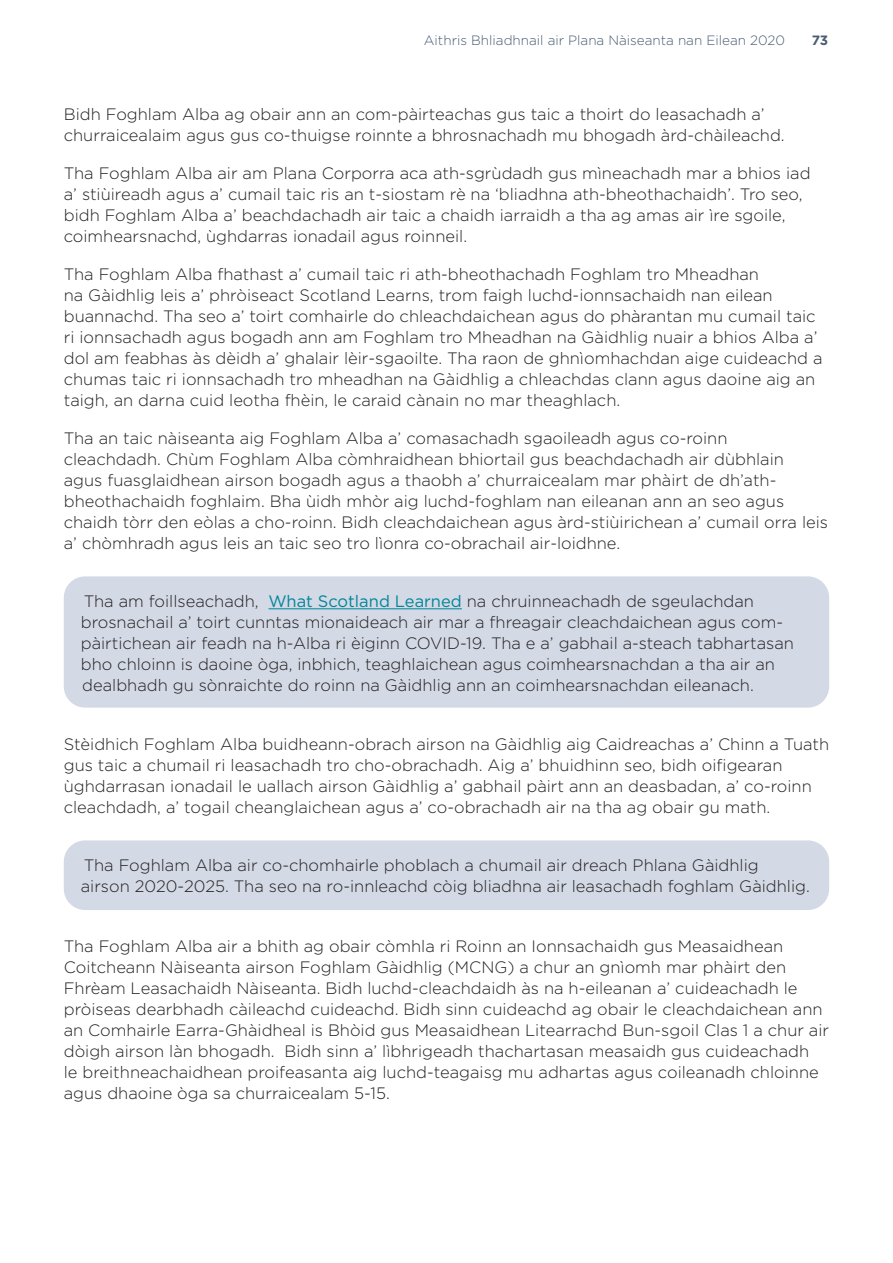
<style>
.page{position:relative;width:893px;height:1263px;background:#fff}
.page>*{position:absolute;margin:0;border:0;box-sizing:border-box;transform-origin:0 0}
.Body_Txt{font:300 16.5px/21px "Gotham";color:#231f20}
.t1{font:300 13.5px "Gotham";color:#4a5d75}
.t2{font:700 13.5px "Gotham";color:#4a5d75}
.s1{font-weight:400;color:#008599}
</style>
<div class="page">
<div style="left:64px;top:576px;width:765px;height:132px;background:#d3d9e5;border-radius:21px"></div>
<hr style="left:269px;top:608px;width:193px;height:1px;background:#008599">
<div style="left:64px;top:840px;width:765px;height:70px;background:#d3d9e5;border-radius:21px"></div>
<p class="t1" style="left:424px;top:32px;width:363px">Aithris Bhliadhnail air Plana Nàiseanta nan Eilean 2020</p>
<p class="t2" style="left:812px;top:31px;width:18px">73</p>
<p class="Body_Txt" style="left:64px;top:103px;width:722px">Bidh Foghlam Alba ag obair ann an com-pàirteachas gus taic a thoirt do leasachadh a’ churraicealaim agus gus co-thuigse roinnte a bhrosnachadh mu bhogadh àrd-chàileachd.</p>
<p class="Body_Txt" style="left:64px;top:162px;width:748px">Tha Foghlam Alba air am Plana Corporra aca ath-sgrùdadh gus mìneachadh mar a bhios iad a’ stiùireadh agus a’ cumail taic ris an t-siostam rè na ‘bliadhna ath-bheothachaidh’. Tro seo, bidh Foghlam Alba a’ beachdachadh air taic a chaidh iarraidh a tha ag amas air ìre sgoile, coimhearsnachd, ùghdarras ionadail agus roinneil.</p>
<p class="Body_Txt" style="left:64px;top:263px;width:760px">Tha Foghlam Alba fhathast a’ cumail taic ri ath-bheothachadh Foghlam tro Mheadhan<br>na Gàidhlig leis a’ phròiseact Scotland Learns, trom faigh luchd-ionnsachaidh nan eilean buannachd. Tha seo a’ toirt comhairle do chleachdaichean agus do phàrantan mu cumail taic ri ionnsachadh agus bogadh ann am Foghlam tro Mheadhan na Gàidhlig nuair a bhios Alba a’ dol am feabhas às dèidh a’ ghalair lèir-sgaoilte. Tha raon de ghnìomhachdan aige cuideachd a chumas taic ri ionnsachadh tro mheadhan na Gàidhlig a chleachdas clann agus daoine aig an taigh, an darna cuid leotha fhèin, le caraid cànain no mar theaghlach.</p>
<p class="Body_Txt" style="left:64px;top:427px;width:766px">Tha an taic nàiseanta aig Foghlam Alba a’ comasachadh sgaoileadh agus co-roinn cleachdadh. Chùm Foghlam Alba còmhraidhean bhiortail gus beachdachadh air dùbhlain<br>agus fuasglaidhean airson bogadh agus a thaobh a’ churraicealam mar phàirt de dh’ath&shy;bheothachaidh foghlaim. Bha ùidh mhòr aig luchd-foghlam nan eileanan ann an seo agus chaidh tòrr den eòlas a cho-roinn. Bidh cleachdaichean agus àrd-stiùirichean a’ cumail orra leis a’ chòmhradh agus leis an taic seo tro lìonra co-obrachail air-loidhne.</p>
<p class="Body_Txt" style="left:81px;top:590px;width:715px">Tha am foillseachadh, <span class="s1">What Scotland Learned</span> na chruinneachadh de sgeulachdan brosnachail a’ toirt cunntas mionaideach air mar a fhreagair cleachdaichean agus com&shy;pàirtichean air feadh na h-Alba ri èiginn COVID-19. Tha e a’ gabhail a-steach tabhartasan bho chloinn is daoine òga, inbhich, teaghlaichean agus coimhearsnachdan a tha air an dealbhadh gu sònraichte do roinn na Gàidhlig ann an coimhearsnachdan eileanach.</p>
<p class="Body_Txt" style="left:64px;top:733px;width:767px">Stèidhich Foghlam Alba buidheann-obrach airson na Gàidhlig aig Caidreachas a’ Chinn a Tuath gus taic a chumail ri leasachadh tro cho-obrachadh. Aig a’ bhuidhinn seo, bidh oifigearan ùghdarrasan ionadail le uallach airson Gàidhlig a’ gabhail pàirt ann an deasbadan, a’ co-roinn cleachdadh, a’ togail cheanglaichean agus a’ co-obrachadh air na tha ag obair gu math.</p>
<p class="Body_Txt" style="left:81px;top:854px;width:731px">Tha Foghlam Alba air co-chomhairle phoblach a chumail air dreach Phlana Gàidhlig<br>airson 2020-2025. Tha seo na ro-innleachd còig bliadhna air leasachadh foghlam Gàidhlig.</p>
<p class="Body_Txt" style="left:64px;top:935px;width:767px">Tha Foghlam Alba air a bhith ag obair còmhla ri Roinn an Ionnsachaidh gus Measaidhean Coitcheann Nàiseanta airson Foghlam Gàidhlig (MCNG) a chur an gnìomh mar phàirt den Fhrèam Leasachaidh Nàiseanta. Bidh luchd-cleachdaidh às na h-eileanan a’ cuideachadh le pròiseas dearbhadh càileachd cuideachd. Bidh sinn cuideachd ag obair le cleachdaichean ann an Comhairle Earra-Ghàidheal is Bhòid gus Measaidhean Litearrachd Bun-sgoil Clas 1 a chur air dòigh airson làn bhogadh. Bidh sinn a’ lìbhrigeadh thachartasan measaidh gus cuideachadh<br>le breithneachaidhean proifeasanta aig luchd-teagaisg mu adhartas agus coileanadh chloinne agus dhaoine òga sa churraicealam 5-15.</p>
</div>
